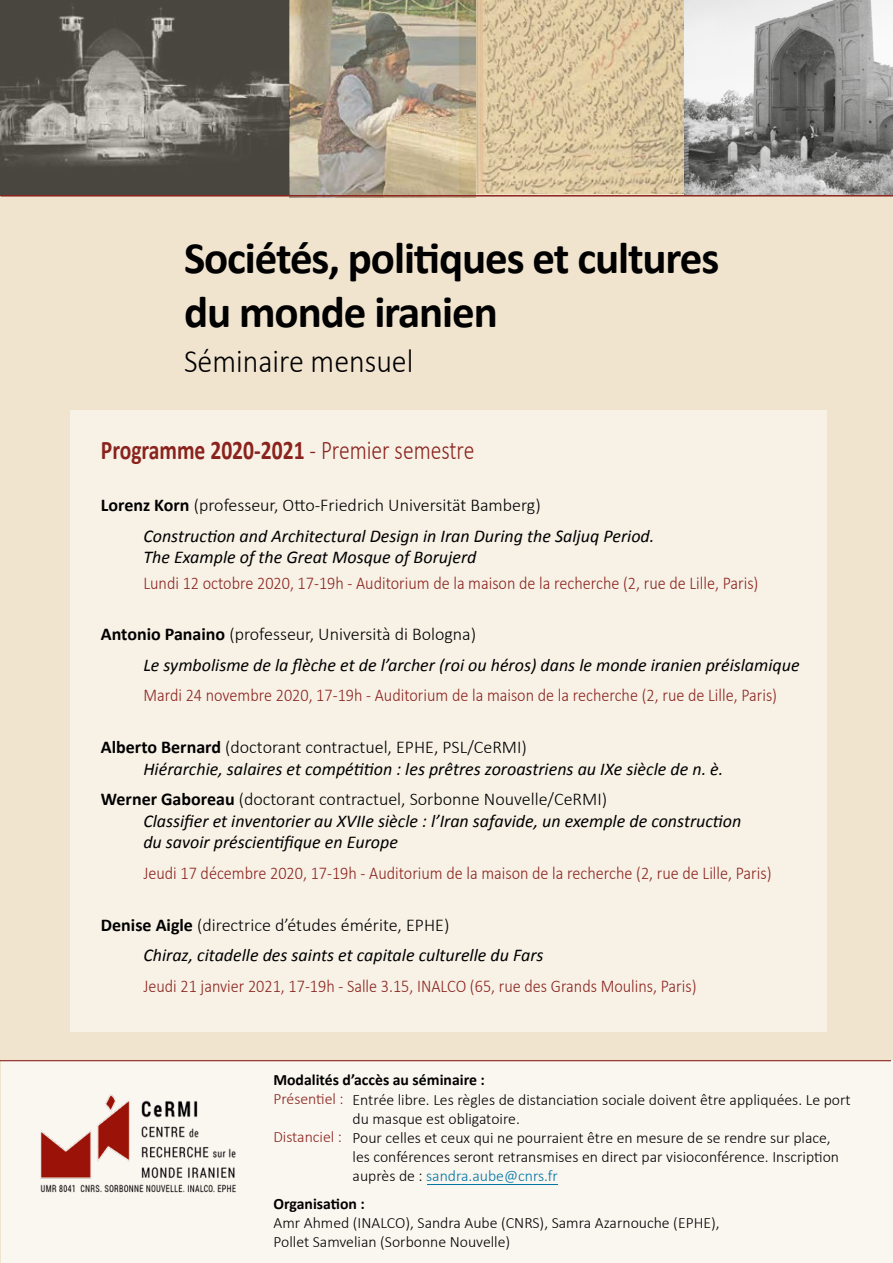
<style>
.page{position:relative;width:893px;height:1263px;background:#fff}
.page>*{position:absolute;margin:0;border:0;box-sizing:border-box;transform-origin:0 0}
.t1{font:700 45px/54px "Calibri";letter-spacing:-.025em;color:#000}
.t2{font:300 33px "Calibri";color:#000;scale:.91 1}
.t3{font:700 27px "Calibri";color:#8a231d;scale:.8 1}
.t4{font:italic 18px/30.6px "Calibri";color:#000}
.t5{font:300 18px "Calibri";color:#8a231d;scale:.9 1}
.t6{font:300 15.75px/18.9px "Calibri";color:#000}
.t7{font:700 15.75px "Calibri";color:#000}
.t8{font:300 15.75px "Calibri";color:#8a231d}
.s1{font-weight:300}
.s2{font-weight:700;font-style:normal}
.s3{font-weight:300;font-style:normal}
.s4{color:#0075a5}
</style>
<div class="page">
<div style="left:1px;top:0;width:892px;height:1263px;background:#f1e4cf"></div>
<div style="left:2px;top:1060px;width:891px;height:203px;background:#faf6f0"></div>
<div style="left:71px;top:410px;width:756px;height:621px;background:#f7f1e6"></div>
<img style="left:475px;top:0;width:417px;height:194px">
<img style="left:40px;top:1095px;width:197px;height:98px">
<img style="left:0;top:0;width:289px;height:195px">
<img style="left:289px;top:0;width:186px;height:195px">
<hr style="left:427px;top:1184px;width:131px;height:1px;background:#0075a5">
<hr style="left:0;top:1060px;width:891px;height:1px;background:#8a231d">
<hr style="left:1px;top:195px;width:892px;height:2px;background:#8a231d">
<h1 class="t1" style="left:184px;top:231px;width:537px">Sociétés, politiques et cultures du monde iranien</h1>
<h2 class="t2" style="left:184px;top:341px;width:254px">Séminaire mensuel</h2>
<h3 class="t3" style="left:101px;top:433px;width:468px">Programme 2020-2021 <span class="s1">- Premier semestre</span></h3>
<p class="t4" style="left:143px;top:489px;width:512px;text-indent:-43px"><span class="s2">Lorenz Korn</span> <span class="s3">(professeur, Otto-Friedrich Universität Bamberg)<br></span>Construction and Architectural Design in Iran During the Saljuq Period.</p>
<p class="t4" style="left:143px;top:541px;width:335px">The Example of the Great Mosque of Borujerd</p>
<p class="t5" style="left:143px;top:571px;width:685px">Lundi 12 octobre 2020, 17-19h - Auditorium de la maison de la recherche (2, rue de Lille, Paris)</p>
<p class="t4" style="left:143px;top:618px;width:658px;text-indent:-43px"><span class="s2">Antonio Panaino</span> <span class="s3">(professeur, Università di Bologna)<br></span>Le symbolisme de la flèche et de l’archer (roi ou héros) dans le monde iranien préislamique</p>
<p class="t5" style="left:143px;top:684px;width:706px">Mardi 24 novembre 2020, 17-19h - Auditorium de la maison de la recherche (2, rue de Lille, Paris)</p>
<p class="t4" style="left:143px;top:736px;width:581px;line-height:21.6px;text-indent:-43px"><span class="s2">Alberto Bernard</span> <span class="s3">(doctorant contractuel, EPHE, PSL/CeRMI)<br></span>Hiérarchie, salaires et compétition : les prêtres zoroastriens au IXe siècle de n. è.</p>
<p class="t4" style="left:143px;top:788px;width:600px;line-height:21.6px;text-indent:-43px"><span class="s2">Werner Gaboreau</span> <span class="s3">(doctorant contractuel, Sorbonne Nouvelle/CeRMI)<br></span>Classifier et inventorier au XVIIe siècle : l’Iran safavide, un exemple de construction du savoir préscientifique en Europe</p>
<p class="t5" style="left:143px;top:862px;width:699px">Jeudi 17 décembre 2020, 17-19h - Auditorium de la maison de la recherche (2, rue de Lille, Paris)</p>
<p class="t4" style="left:143px;top:909px;width:402px;text-indent:-43px"><span class="s2">Denise Aigle</span> <span class="s3">(directrice d’études émérite, EPHE)<br></span>Chiraz, citadelle des saints et capitale culturelle du Fars</p>
<p class="t5" style="left:143px;top:975px;width:616px">Jeudi 21 janvier 2021, 17-19h - Salle 3.15, INALCO (65, rue des Grands Moulins, Paris)</p>
<p class="t7" style="left:273px;top:1070px;width:213px">Modalités d’accès au séminaire :</p>
<p class="t8" style="left:273px;top:1089px;width:72px">Présentiel :</p>
<p class="t8" style="left:273px;top:1127px;width:70px">Distanciel :</p>
<p class="t6" style="left:353px;top:1090px;width:500px">Entrée libre. Les règles de distanciation sociale doivent être appliquées. Le port du masque est obligatoire.<br>Pour celles et ceux qui ne pourraient être en mesure de se rendre sur place, les conférences seront retransmises en direct par visioconférence. Inscription auprès de : <span class="s4">sandra.aube@cnrs.fr</span></p>
<p class="t7" style="left:274px;top:1194px;width:93px">Organisation :</p>
<p class="t6" style="left:274px;top:1212px;width:448px">Amr Ahmed (INALCO), Sandra Aube (CNRS), Samra Azarnouche (EPHE),<br>Pollet Samvelian (Sorbonne Nouvelle)</p>
</div>
